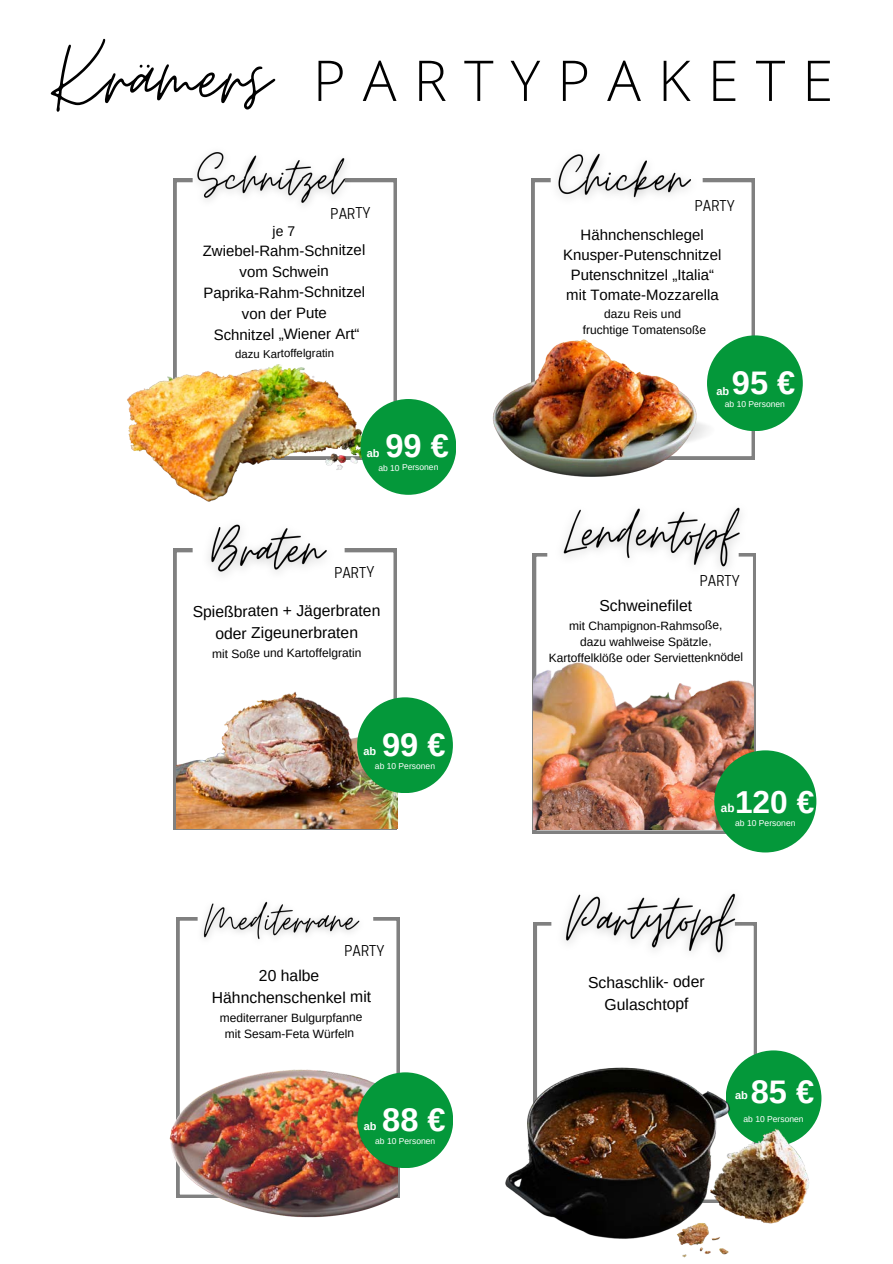
<style>
.page{position:relative;width:893px;height:1264px;background:#fff}
.page>*{position:absolute;margin:0;border:0;box-sizing:border-box;transform-origin:0 0}
.t1{font:101.4px "Moon Time";color:#000}
.t2{font:300 56.25px "Open Sans";letter-spacing:.305em;color:#000}
.t3{font:700 32.55px "Arimo";color:#fff}
.t4{font:700 31.65px "Arimo";color:#fff}
.t5{font:15.75px "Arimo";letter-spacing:-.005em;color:#000}
.t6{font:15px "Arimo";letter-spacing:-.005em;color:#000}
.t7{font:13.95px "Cooper Hewitt";letter-spacing:-.005em;color:#000}
.t8{font:13.95px "Arimo";color:#000}
.t9{font:12px "Arimo";letter-spacing:-.005em;color:#000}
.t10{font:700 11.7px "Arimo";color:#fff}
.t11{font:11.4px "Arimo";letter-spacing:-.005em;color:#000}
.t12{font:700 10.95px "Arimo";color:#fff}
.t13{font:8.55px "Arimo";letter-spacing:-.005em;color:#fff}
</style>
<div class="page">
<svg style="left:173px;top:179px;width:223px;height:229px"></svg>
<div style="left:193px;top:165px;width:151px;height:77px;background:#fff;border-radius:3px"></div>
<img style="left:127px;top:364px;width:251px;height:138px">
<div style="left:360px;top:399px;width:96px;height:96px;background:#04983a;border-radius:50%"></div>
<img style="left:184px;top:152px;width:175px;height:67px">
<svg style="left:531px;top:179px;width:223px;height:280px"></svg>
<div style="left:550px;top:165px;width:152px;height:77px;background:#fff;border-radius:3px"></div>
<img style="left:714px;top:412px;width:5px;height:46px">
<img style="left:492px;top:329px;width:222px;height:148px">
<div style="left:707px;top:335px;width:95px;height:96px;background:#04983a;border-radius:50%"></div>
<svg style="left:173px;top:549px;width:223px;height:280px"></svg>
<div style="left:193px;top:535px;width:151px;height:77px;background:#fff;border-radius:3px"></div>
<img style="left:176px;top:674px;width:221px;height:154px">
<div style="left:357px;top:697px;width:96px;height:96px;background:#04983a;border-radius:50%"></div>
<svg style="left:533px;top:553px;width:222px;height:280px"></svg>
<div style="left:547px;top:499px;width:191px;height:95px;background:#fff;border-radius:4px"></div>
<svg style="left:176px;top:917px;width:223px;height:280px"></svg>
<div style="left:198px;top:873px;width:175px;height:88px;background:#fff;border-radius:4px"></div>
<img style="left:169px;top:1065px;width:228px;height:153px">
<div style="left:357px;top:1072px;width:96px;height:96px;background:#04983a;border-radius:50%"></div>
<svg style="left:533px;top:922px;width:223px;height:108px"></svg>
<div style="left:551px;top:882px;width:183px;height:92px;background:#fff;border-radius:4px"></div>
<img style="left:505px;top:1030px;width:317px;height:228px">
<img style="left:534px;top:614px;width:219px;height:216px">
<img style="left:544px;top:153px;width:162px;height:65px">
<img style="left:208px;top:524px;width:137px;height:67px">
<img style="left:545px;top:507px;width:211px;height:79px">
<div style="left:714px;top:750px;width:102px;height:102px;background:#04983a;border-radius:50%"></div>
<img style="left:191px;top:901px;width:184px;height:53px">
<img style="left:549px;top:893px;width:204px;height:79px">
<p class="t1" style="left:51px;top:15px;width:221px">Krämers</p>
<p class="t2" style="left:313px;top:41px;width:522px">PARTYPAKETE</p>
<p class="t7" style="left:330px;top:208px;width:42px">PARTY</p>
<p class="t7" style="left:694px;top:200px;width:42px">PARTY</p>
<p class="t8" style="left:272px;top:223px;width:24px">je 7</p>
<p class="t6" style="left:203px;top:242px;width:164px">Zwiebel-Rahm-Schnitzel</p>
<p class="t6" style="left:239px;top:263px;width:91px">vom Schwein</p>
<p class="t6" style="left:203px;top:284px;width:163px">Paprika-Rahm-Schnitzel</p>
<p class="t6" style="left:242px;top:305px;width:87px">von der Pute</p>
<p class="t6" style="left:214px;top:326px;width:147px">Schnitzel „Wiener Art“</p>
<p class="t11" style="left:235px;top:347px;width:100px">dazu Kartoffelgratin</p>
<p class="t3" style="left:385px;top:428px;width:65px">99 €</p>
<p class="t13" style="left:378px;top:462px;width:62px">ab 10 Personen</p>
<p class="t12" style="left:367px;top:447px;width:14px">ab</p>
<p class="t7" style="left:334px;top:567px;width:42px">PARTY</p>
<p class="t5" style="left:193px;top:602px;width:189px">Spießbraten + Jägerbraten</p>
<p class="t5" style="left:215px;top:624px;width:144px">oder Zigeunerbraten</p>
<p class="t9" style="left:212px;top:646px;width:151px">mit Soße und Kartoffelgratin</p>
<p class="t3" style="left:382px;top:726px;width:65px">99 €</p>
<p class="t13" style="left:375px;top:761px;width:62px">ab 10 Personen</p>
<p class="t12" style="left:363px;top:745px;width:14px">ab</p>
<h6 class="t7" style="left:344px;top:945px;width:42px">PARTY</h6>
<p class="t5" style="left:259px;top:966px;width:62px">20 halbe</p>
<p class="t5" style="left:212px;top:988px;width:161px">Hähnchenschenkel mit</p>
<p class="t9" style="left:220px;top:1010px;width:144px">mediterraner Bulgurpfanne</p>
<p class="t9" style="left:225px;top:1026px;width:131px">mit Sesam-Feta Würfeln</p>
<p class="t3" style="left:382px;top:1101px;width:65px">88 €</p>
<p class="t13" style="left:375px;top:1135px;width:62px">ab 10 Personen</p>
<p class="t12" style="left:363px;top:1120px;width:14px">ab</p>
<h6 class="t6" style="left:580px;top:226px;width:125px">Hähnchenschlegel</h6>
<p class="t6" style="left:563px;top:246px;width:160px">Knusper-Putenschnitzel</p>
<p class="t6" style="left:570px;top:266px;width:145px">Putenschnitzel „Italia“</p>
<p class="t6" style="left:566px;top:286px;width:154px">mit Tomate-Mozzarella</p>
<p class="t9" style="left:604px;top:307px;width:78px">dazu Reis und</p>
<p class="t9" style="left:582px;top:323px;width:125px">fruchtige Tomatensoße</p>
<p class="t3" style="left:731px;top:364px;width:65px">95 €</p>
<p class="t13" style="left:724px;top:399px;width:62px">ab 10 Personen</p>
<p class="t12" style="left:716px;top:385px;width:14px">ab</p>
<p class="t7" style="left:699px;top:575px;width:42px">PARTY</p>
<h6 class="t5" style="left:599px;top:596px;width:94px">Schweinefilet</h6>
<p class="t9" style="left:569px;top:619px;width:155px">mit Champignon-Rahmsoße,</p>
<p class="t9" style="left:580px;top:635px;width:133px">dazu wahlweise Spätzle,</p>
<p class="t9" style="left:549px;top:651px;width:196px">Kartoffelklöße oder Serviettenknödel</p>
<p class="t4" style="left:735px;top:784px;width:81px">120 €</p>
<p class="t13" style="left:735px;top:818px;width:62px">ab 10 Personen</p>
<p class="t10" style="left:721px;top:801px;width:15px">ab</p>
<p class="t5" style="left:588px;top:973px;width:118px">Schaschlik- oder</p>
<h6 class="t5" style="left:604px;top:995px;width:86px">Gulaschtopf</h6>
<h6 class="t3" style="left:750px;top:1073px;width:65px">85 €</h6>
<p class="t13" style="left:743px;top:1114px;width:62px">ab 10 Personen</p>
<p class="t12" style="left:735px;top:1089px;width:14px">ab</p>
</div>
